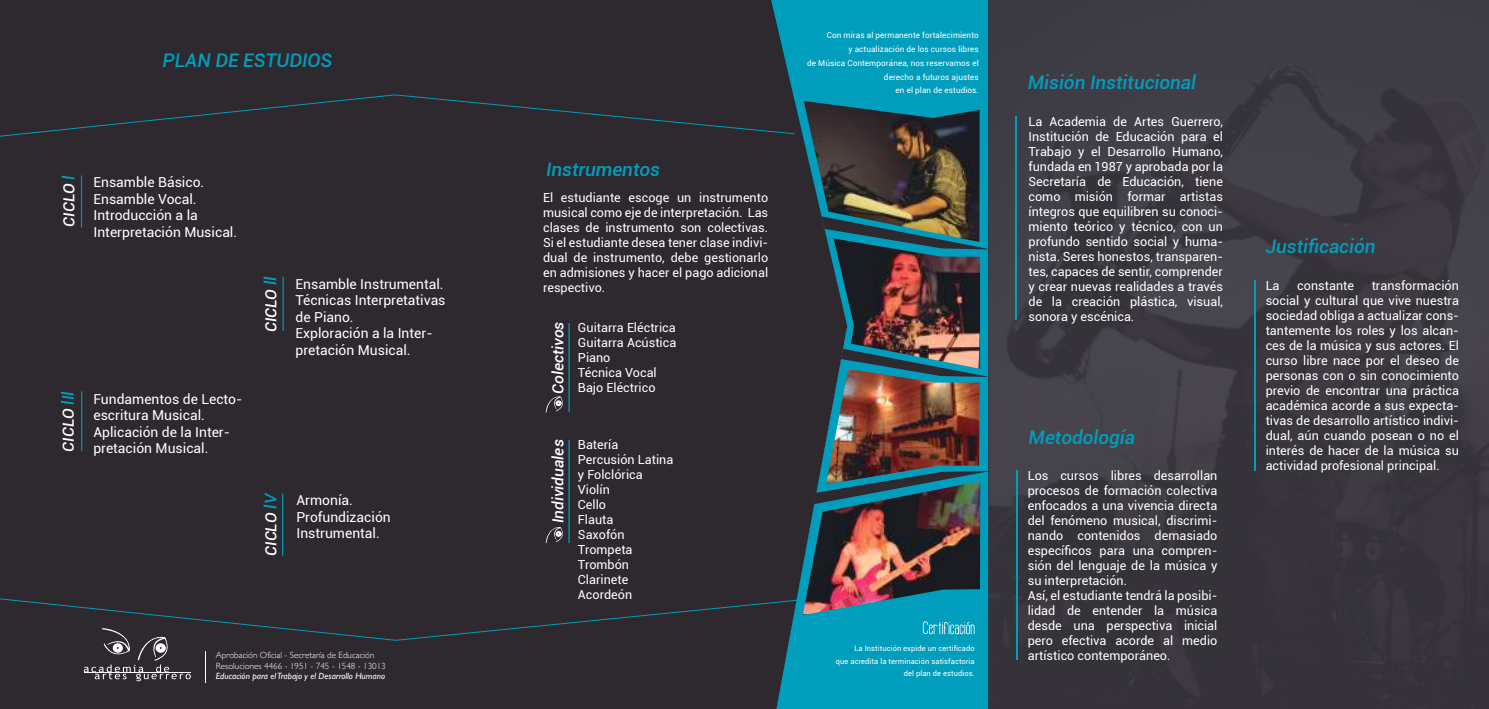
<style>
.page{position:relative;width:1489px;height:709px;background:#fff}
.page>*{position:absolute;margin:0;border:0;box-sizing:border-box;transform-origin:0 0}
.t1{font:italic 500 18.75px "Roboto";color:#009ebc}
.t2{font:italic 500 15.38px "Roboto";color:#fff}
.t3{font:13.75px/16.5px "Roboto";color:#fff}
.t4{font:12.5px/15px "Roboto";color:#fff;text-align:justify}
.t5{font:300 9px/10.5px "Gill Sans";color:#fff}
.t6{font:italic 9px "Gill Sans";color:#fff}
.t7{font:8.12px/13.8px "Roboto";letter-spacing:.01em;color:#fff;text-align:right}
.t8{font:7.5px/12.5px "Roboto";letter-spacing:.01em;color:#fff;text-align:right}
.s1{font-size:16.25px;color:#009ebc}
</style>
<div class="page">
<div style="left:0;top:0;width:769px;height:709px;background:#2e282f"></div>
<div style="left:0;top:94px;width:769px;height:43px;background:#2e282f"></div>
<svg style="left:769px;top:0;width:219px;height:709px;background:#107288"></svg>
<svg style="left:821px;top:216px;width:167px;height:33px"></svg>
<svg style="left:814px;top:471px;width:174px;height:33px"></svg>
<svg style="left:979px;top:349px;width:9px;height:28px"></svg>
<svg style="left:922px;top:621px;width:52px;height:13px"></svg>
<hr style="left:568px;top:440px;width:1px;height:103px;background:#009ebc">
<hr style="left:568px;top:323px;width:1px;height:89px;background:#009ebc">
<hr style="left:205px;top:651px;width:1px;height:32px;background:#fff">
<div style="left:0;top:598px;width:798px;height:83px;background:#2e282f"></div>
<hr style="left:84px;top:672px;width:107px;height:1px;background:#fff">
<hr style="left:81px;top:175px;width:1px;height:52px;background:#009ebc">
<hr style="left:282px;top:277px;width:2px;height:54px;background:#009ebc">
<hr style="left:81px;top:391px;width:1px;height:60px;background:#009ebc">
<hr style="left:282px;top:493px;width:1px;height:62px;background:#009ebc">
<svg style="left:545px;top:396px;width:20px;height:16px"></svg>
<svg style="left:545px;top:526px;width:20px;height:17px"></svg>
<div style="left:988px;top:0;width:500px;height:709px;background:#38353e"></div>
<hr style="left:1015px;top:470px;width:2px;height:190px;background:#009ebc">
<hr style="left:1253px;top:280px;width:2px;height:190px;background:#009ebc">
<hr style="left:1015px;top:116px;width:1px;height:204px;background:#009ebc">
<img style="left:833px;top:238px;width:147px;height:131px">
<img style="left:803px;top:101px;width:176px;height:141px">
<img style="left:802px;top:481px;width:178px;height:134px">
<img style="left:826px;top:369px;width:153px;height:115px">
<h1 class="t1" style="left:163px;top:47px;width:171px">PLAN DE ESTUDIOS</h1>
<p class="t2" style="left:58px;top:226px;width:53px;rotate:-90deg">CICLO <span class="s1">l</span></p>
<p class="t3" style="left:93px;top:173px;width:145px">Ensamble Básico.<br>Ensamble Vocal.<br>Introducción a la<br>Interpretación Musical.</p>
<p class="t2" style="left:57px;top:451px;width:62px;rotate:-90deg">CICLO <span class="s1">lIl</span></p>
<p class="t3" style="left:93px;top:390px;width:150px">Fundamentos de Lecto&shy;escritura Musical.<br>Aplicación de la Inter&shy;pretación Musical.</p>
<p class="t2" style="left:260px;top:332px;width:57px;rotate:-90deg">CICLO <span class="s1">ll</span></p>
<p class="t3" style="left:295px;top:275px;width:151px">Ensamble Instrumental.<br>Técnicas Interpretativas de Piano.<br>Exploración a la Inter&shy;pretación Musical.</p>
<p class="t2" style="left:260px;top:555px;width:64px;rotate:-90deg">CICLO <span class="s1">lV</span></p>
<p class="t3" style="left:296px;top:492px;width:96px">Armonía.<br>Profundización<br>Instrumental.</p>
<p class="t5" style="left:216px;top:649px;width:171px">Aprobación Oficial - Secretaría de Educación<br>Resoluciones 4466 - 1951 - 745 - 1548 - 13013</p>
<p class="t6" style="left:216px;top:671px;width:171px">Educación para el Trabajo y el Desarrollo Humano</p>
<h1 class="t1" style="left:546px;top:156px;width:115px">Instrumentos</h1>
<p class="t4" style="left:543px;top:190px;width:227px">El estudiante escoge un instrumento musical como eje de interpretación. Las clases de instrumento son colectivas.<br>Si el estudiante desea tener clase indivi&shy;dual de instrumento, debe gestionarlo en admisiones y hacer el pago adicional respectivo.</p>
<p class="t4" style="left:578px;top:320px;width:100px;text-align:left">Guitarra Eléctrica<br>Guitarra Acústica<br>Piano<br>Técnica Vocal</p>
<p class="t2" style="left:547px;top:394px;width:74px;rotate:-90deg">Colectivos</p>
<p class="t4" style="left:578px;top:380px;width:79px">Bajo Eléctrico</p>
<p class="t2" style="left:547px;top:523px;width:85px;rotate:-90deg">Individuales</p>
<p class="t4" style="left:578px;top:437px;width:97px;text-align:left">Batería<br>Percusión Latina y Folclórica<br>Violín<br>Cello<br>Flauta<br>Saxofón<br>Trompeta<br>Trombón<br>Clarinete<br>Acordeón</p>
<p class="t7" style="left:807px;top:28px;width:173px">Con miras al permanente fortalecimiento<br>y actualización de los cursos libres<br>de Música Contemporánea, nos reservamos el derecho a futuros ajustes<br>en el plan de estudios.</p>
<p class="t8" style="left:835px;top:642px;width:140px">La Institución expide un certificado<br>que acredita la terminación satisfactoria del plan de estudios.</p>
<h1 class="t1" style="left:1027px;top:69px;width:170px">Misión Institucional</h1>
<p class="t4" style="left:1028px;top:113px;width:196px">La Academia de Artes Guerrero, Institución de Educación para el Trabajo y el Desarrollo Humano, fundada en 1987 y aprobada por la Secretaría de Educación, tiene como misión formar artistas íntegros que equilibren su conoci&shy;miento teórico y técnico, con un profundo sentido social y huma&shy;nista. Seres honestos, transparen&shy;tes, capaces de sentir, comprender y crear nuevas realidades a través de la creación plástica, visual, sonora y escénica.</p>
<h1 class="t1" style="left:1028px;top:424px;width:108px">Metodología</h1>
<p class="t4" style="left:1027px;top:468px;width:191px;text-align:left">Los cursos libres desarrollan procesos de formación colectiva enfocados a una vivencia directa del fenómeno musical, discrimi&shy;nando contenidos demasiado específicos para una compren&shy;sión del lenguaje de la música y su interpretación.<br>Así, el estudiante tendrá la posibi&shy;lidad de entender la música desde una perspectiva inicial pero efectiva acorde al medio artístico contemporáneo.</p>
<h1 class="t1" style="left:1265px;top:233px;width:111px">Justificación</h1>
<p class="t4" style="left:1265px;top:277px;width:15px">La</p>
<p class="t4" style="left:1297px;top:277px;width:58px">constante</p>
<p class="t4" style="left:1265px;top:277px;width:195px;text-indent:106px">transformación social y cultural que vive nuestra sociedad obliga a actualizar cons&shy;tantemente los roles y los alcan&shy;ces de la música y sus actores. El curso libre nace por el deseo de personas con o sin conocimiento previo de encontrar una práctica académica acorde a sus expecta&shy;tivas de desarrollo artístico indivi&shy;dual, aún cuando posean o no el interés de hacer de la música su actividad profesional principal.</p>
</div>
